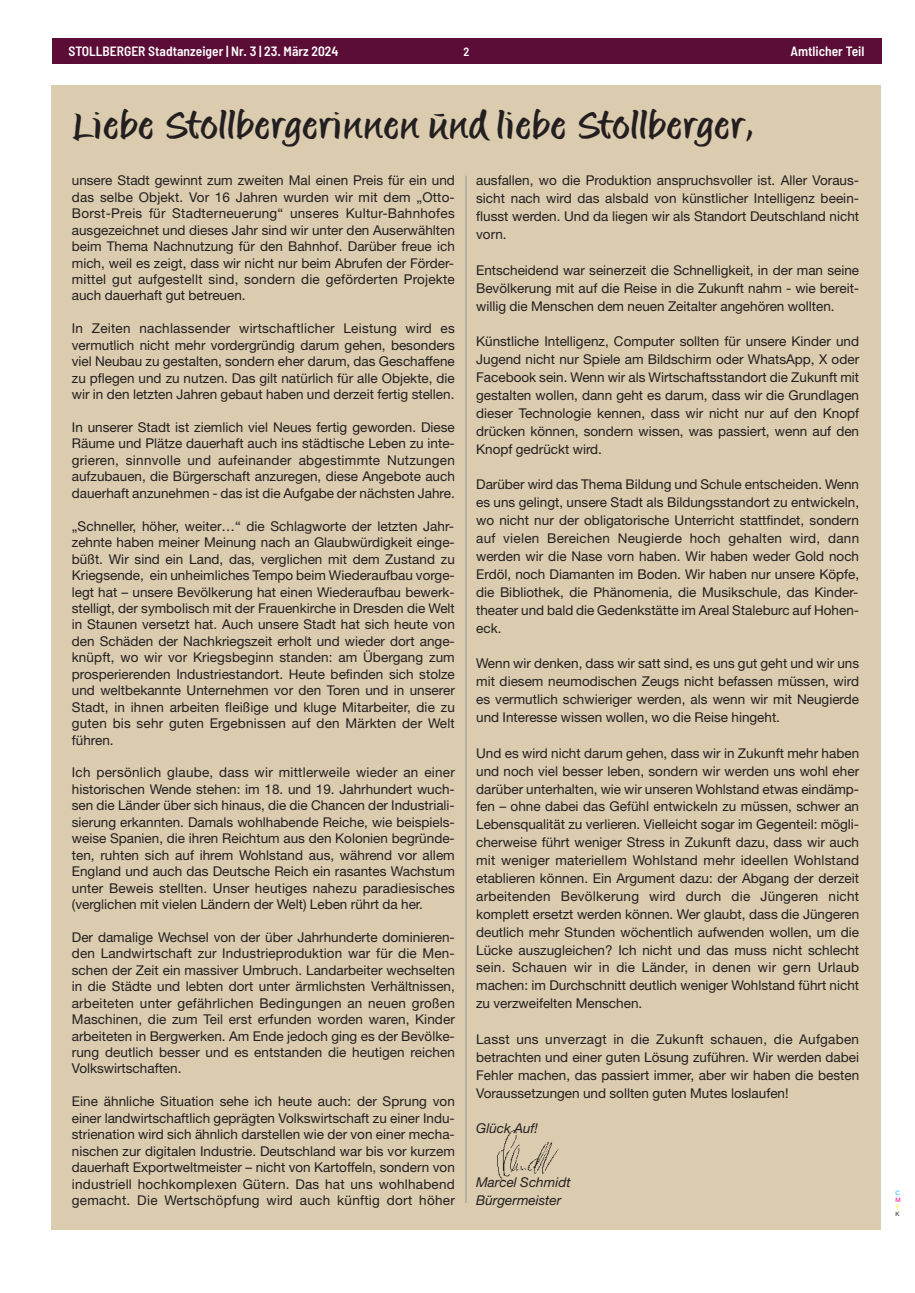
<style>
.page{position:relative;width:915px;height:1293px;background:#fff}
.page>*{position:absolute;margin:0;border:0;box-sizing:border-box;transform-origin:0 0}
.t1{font:36px "Matthia LT";color:#231f20;scale:1.3 1}
.t2{font:13.5px/16.5px "Helvetica Neue";color:#231f20;text-align:justify}
.t3{font:600 semi-condensed 13.5px "Barlow";color:#fff}
.t4{font:italic 13.5px/17.9px "Helvetica Neue";color:#231f20}
.t5{font:600 semi-condensed 12px "Barlow";color:#fff}
.t6{font:6px "Helvetica Neue";color:#00aeef}
.t7{font:6px "Helvetica Neue";color:#ed028c}
.t8{font:6px "Helvetica Neue";color:#fff101}
.t9{font:6px "Helvetica Neue";color:#231f20}
</style>
<div class="page">
<div style="left:52px;top:38px;width:829px;height:26px;background:#5b0c37"></div>
<div style="left:51px;top:85px;width:829px;height:1144px;background:#dbcbaf"></div>
<img style="left:497px;top:1130px;width:62px;height:52px">
<hr style="left:465px;top:176px;width:1px;height:1027px;background:#939598">
<p class="t3" style="left:69px;top:46px;width:271px">STOLLBERGER Stadtanzeiger | Nr. 3 | 23. März 2024</p>
<p class="t5" style="left:463px;top:47px;width:7px">2</p>
<p class="t3" style="left:790px;top:46px;width:75px">Amtlicher Teil</p>
<h1 class="t1" style="left:72px;top:109px;width:527px">Liebe Stollbergerinnen und liebe Stollberger,</h1>
<p class="t2" style="left:72px;top:173px;width:384px">unsere Stadt gewinnt zum zweiten Mal einen Preis für ein und das selbe Objekt. Vor 16 Jahren wurden wir mit dem „Otto-Borst-Preis für Stadterneuerung“ unseres Kultur-Bahnhofes ausgezeichnet und dieses Jahr sind wir unter den Auserwählten beim Thema Nachnutzung für den Bahnhof. Darüber freue ich mich, weil es zeigt, dass wir nicht nur beim Abrufen der Förder&shy;mittel gut aufgestellt sind, sondern die geförderten Projekte auch dauerhaft gut betreuen.</p>
<p class="t2" style="left:72px;top:321px;width:384px">In Zeiten nachlassender wirtschaftlicher Leistung wird es vermutlich nicht mehr vordergründig darum gehen, besonders viel Neubau zu gestalten, sondern eher darum, das Geschaffene zu pflegen und zu nutzen. Das gilt natürlich für alle Objekte, die wir in den letzten Jahren gebaut haben und derzeit fertig stellen.</p>
<p class="t2" style="left:72px;top:420px;width:384px">In unserer Stadt ist ziemlich viel Neues fertig geworden. Diese Räume und Plätze dauerhaft auch ins städtische Leben zu inte&shy;grieren, sinnvolle und aufeinander abgestimmte Nutzungen aufzubauen, die Bürgerschaft anzuregen, diese Angebote auch dauerhaft anzunehmen - das ist die Aufgabe der nächsten Jahre.</p>
<p class="t2" style="left:72px;top:518px;width:384px">„Schneller, höher, weiter…“ die Schlagworte der letzten Jahr&shy;zehnte haben meiner Meinung nach an Glaubwürdigkeit einge&shy;büßt. Wir sind ein Land, das, verglichen mit dem Zustand zu Kriegsende, ein unheimliches Tempo beim Wiederaufbau vorge&shy;legt hat – unsere Bevölkerung hat einen Wiederaufbau bewerk&shy;stelligt, der symbolisch mit der Frauenkirche in Dresden die Welt in Staunen versetzt hat. Auch unsere Stadt hat sich heute von den Schäden der Nachkriegszeit erholt und wieder dort ange&shy;knüpft, wo wir vor Kriegsbeginn standen: am Übergang zum prosperierenden Industriestandort. Heute befinden sich stolze und weltbekannte Unternehmen vor den Toren und in unserer Stadt, in ihnen arbeiten fleißige und kluge Mitarbeiter, die zu guten bis sehr guten Ergebnissen auf den Märkten der Welt führen.</p>
<p class="t2" style="left:72px;top:765px;width:384px">Ich persönlich glaube, dass wir mittlerweile wieder an einer historischen Wende stehen: im 18. und 19. Jahrhundert wuch&shy;sen die Länder über sich hinaus, die die Chancen der Industriali&shy;sierung erkannten. Damals wohlhabende Reiche, wie beispiels&shy;weise Spanien, die ihren Reichtum aus den Kolonien begründe&shy;ten, ruhten sich auf ihrem Wohlstand aus, während vor allem England und auch das Deutsche Reich ein rasantes Wachstum unter Beweis stellten. Unser heutiges nahezu paradiesisches (verglichen mit vielen Ländern der Welt) Leben rührt da her.</p>
<p class="t2" style="left:72px;top:929px;width:384px">Der damalige Wechsel von der über Jahrhunderte dominieren&shy;den Landwirtschaft zur Industrieproduktion war für die Men - schen der Zeit ein massiver Umbruch. Landarbeiter wechselten in die Städte und lebten dort unter ärmlichsten Verhältnissen, arbeiteten unter gefährlichen Bedingungen an neuen großen Maschinen, die zum Teil erst erfunden worden waren, Kinder arbeiteten in Bergwerken. Am Ende jedoch ging es der Bevölke&shy;rung deutlich besser und es entstanden die heutigen reichen Volkswirtschaften.</p>
<p class="t2" style="left:72px;top:1094px;width:384px">Eine ähnliche Situation sehe ich heute auch: der Sprung von einer landwirtschaftlich geprägten Volkswirtschaft zu einer Indu&shy;strienation wird sich ähnlich darstellen wie der von einer mecha&shy;nischen zur digitalen Industrie. Deutschland war bis vor kurzem dauerhaft Exportweltmeister – nicht von Kartoffeln, sondern von industriell hochkomplexen Gütern. Das hat uns wohlhabend gemacht. Die Wertschöpfung wird auch künftig dort höher</p>
<p class="t2" style="left:476px;top:173px;width:384px;line-height:17.9px">ausfallen, wo die Produktion anspruchsvoller ist. Aller Voraus&shy;sicht nach wird das alsbald von künstlicher Intelligenz beein&shy;flusst werden. Und da liegen wir als Standort Deutschland nicht vorn.</p>
<p class="t2" style="left:476px;top:262px;width:384px;line-height:17.9px">Entscheidend war seinerzeit die Schnelligkeit, in der man seine Bevölkerung mit auf die Reise in die Zukunft nahm - wie bereit&shy;willig die Menschen dem neuen Zeitalter angehören wollten.</p>
<p class="t2" style="left:476px;top:333px;width:384px;line-height:17.9px">Künstliche Intelligenz, Computer sollten für unsere Kinder und Jugend nicht nur Spiele am Bildschirm oder WhatsApp, X oder Facebook sein. Wenn wir als Wirtschaftsstandort die Zukunft mit gestalten wollen, dann geht es darum, dass wir die Grundlagen dieser Technologie kennen, dass wir nicht nur auf den Knopf drücken können, sondern wissen, was passiert, wenn auf den Knopf gedrückt wird.</p>
<p class="t2" style="left:476px;top:477px;width:384px;line-height:17.9px">Darüber wird das Thema Bildung und Schule entscheiden. Wenn es uns gelingt, unsere Stadt als Bildungsstandort zu entwickeln, wo nicht nur der obligatorische Unterricht stattfindet, sondern auf vielen Bereichen Neugierde hoch gehalten wird, dann werden wir die Nase vorn haben. Wir haben weder Gold noch Erdöl, noch Diamanten im Boden. Wir haben nur unsere Köpfe, die Bibliothek, die Phänomenia, die Musikschule, das Kinder&shy;theater und bald die Gedenkstätte im Areal Staleburc auf Hohen&shy;eck.</p>
<p class="t2" style="left:476px;top:655px;width:384px;line-height:17.9px">Wenn wir denken, dass wir satt sind, es uns gut geht und wir uns mit diesem neumodischen Zeugs nicht befassen müssen, wird es vermutlich schwieriger werden, als wenn wir mit Neugierde und Interesse wissen wollen, wo die Reise hingeht.</p>
<p class="t2" style="left:476px;top:745px;width:384px;line-height:17.9px">Und es wird nicht darum gehen, dass wir in Zukunft mehr haben und noch viel besser leben, sondern wir werden uns wohl eher darüber unterhalten, wie wir unseren Wohlstand etwas eindämp&shy;fen – ohne dabei das Gefühl entwickeln zu müssen, schwer an Lebensqualität zu verlieren. Vielleicht sogar im Gegenteil: mögli&shy;cherweise führt weniger Stress in Zukunft dazu, dass wir auch mit weniger materiellem Wohlstand mehr ideellen Wohlstand etablieren können. Ein Argument dazu: der Abgang der derzeit arbeitenden Bevölkerung wird durch die Jüngeren nicht komplett ersetzt werden können. Wer glaubt, dass die Jüngeren deutlich mehr Stunden wöchentlich aufwenden wollen, um die Lücke auszugleichen? Ich nicht und das muss nicht schlecht sein. Schauen wir in die Länder, in denen wir gern Urlaub machen: im Durchschnitt deutlich weniger Wohlstand führt nicht zu verzweifelten Menschen.</p>
<p class="t2" style="left:476px;top:1031px;width:384px;line-height:17.9px">Lasst uns unverzagt in die Zukunft schauen, die Aufgaben betrachten und einer guten Lösung zuführen. Wir werden dabei Fehler machen, das passiert immer, aber wir haben die besten Voraussetzungen und sollten guten Mutes loslaufen!</p>
<p class="t4" style="left:476px;top:1121px;width:63px">Glück Auf!</p>
<p class="t4" style="left:476px;top:1174px;width:96px">Marcel Schmidt<br>Bürgermeister</p>
<p class="t6" style="left:895px;top:1189px;width:6px">C</p>
<p class="t7" style="left:895px;top:1197px;width:7px">M</p>
<p class="t8" style="left:895px;top:1204px;width:5px">Y</p>
<p class="t9" style="left:895px;top:1211px;width:6px">K</p>
</div>
